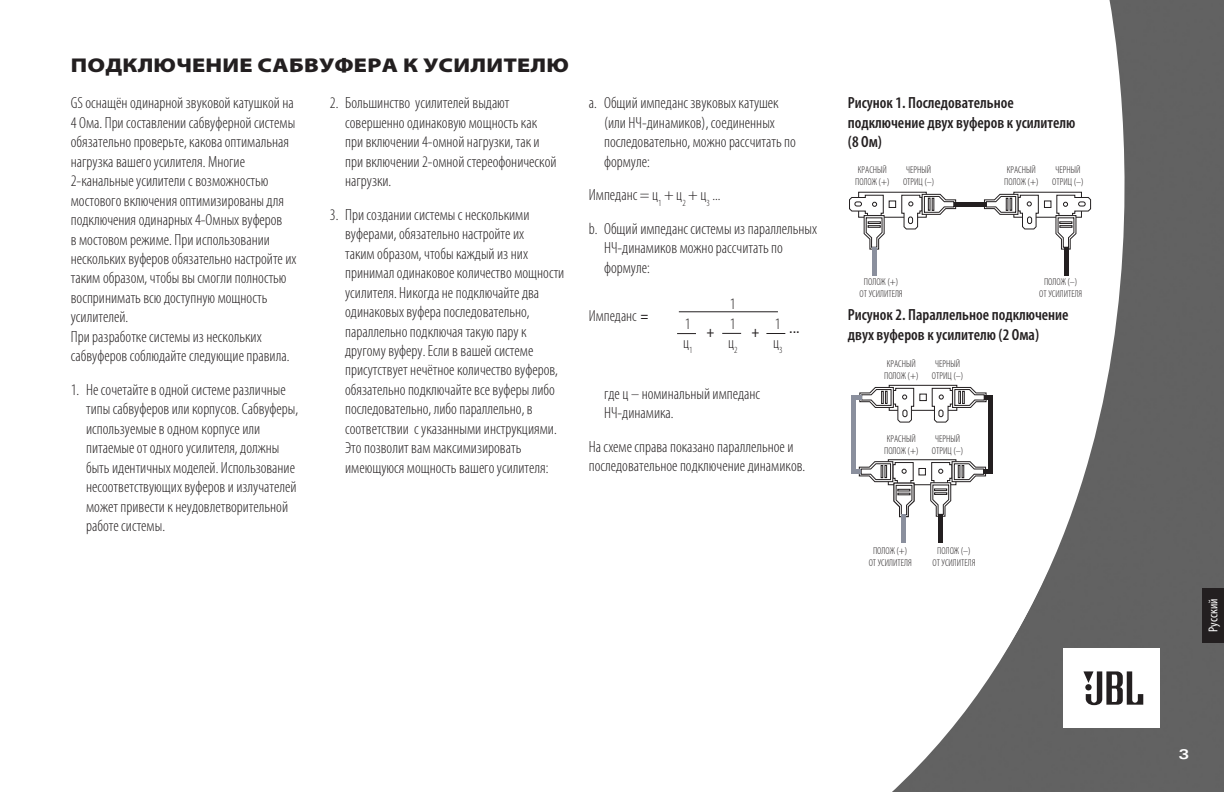
<style>
.page{position:relative;width:1224px;height:792px;background:#fff}
.page>*{position:absolute;margin:0;border:0;box-sizing:border-box;transform-origin:0 0}
.t1{font:900 semi-expanded 20px "Myriad Pro";letter-spacing:.01em;color:#231f20;scale:1.1 1}
.t2{font:300 condensed 16.2px/19.4px "Myriad Pro";color:#231f20}
.t3{font:600 condensed 16.2px/19.4px "Myriad Pro";color:#231f20}
.t4{font:300 condensed 16px "Myriad Pro";color:#231f20}
.t5{font:condensed 16px "Univers";color:#231f20}
.t6{font:700 expanded 14px "Univers";color:#fff}
.t7{font:condensed 13px "Myriad Pro";letter-spacing:.01em;color:#fff}
.t8{font:300 condensed 10px/12px "Myriad Pro";color:#231f20;text-align:center}
.s1{font-family:"Univers";font-weight:400}
</style>
<div class="page">
<img style="left:859px;top:0;width:365px;height:792px">
<div style="left:1064px;top:648px;width:96px;height:80px;background:#fff"></div>
<svg style="left:1083px;top:671px;width:60px;height:34px"></svg>
<div style="left:1202px;top:588px;width:22px;height:54px;background:#231f20"></div>
<hr style="left:679px;top:311px;width:99px;height:1px;background:#231f20">
<svg style="left:677px;top:333px;width:19px;height:1px"></svg>
<svg style="left:722px;top:333px;width:19px;height:1px"></svg>
<svg style="left:766px;top:333px;width:19px;height:1px"></svg>
<div style="left:1014px;top:192px;width:67px;height:25px;background:#fff"></div>
<div style="left:1044px;top:200px;width:7px;height:8px;border:1px solid #231f20"></div>
<svg style="left:1055px;top:194px;width:36px;height:56px"></svg>
<div style="left:1078px;top:201px;width:8px;height:6px;border:1px solid #231f20;border-radius:2px"></div>
<svg style="left:983px;top:193px;width:56px;height:37px"></svg>
<div style="left:1027px;top:216px;width:5px;height:8px;border:1px solid #231f20;border-radius:2px"></div>
<div style="left:859px;top:192px;width:67px;height:25px;background:#fff"></div>
<div style="left:889px;top:200px;width:7px;height:8px;border:1px solid #231f20"></div>
<svg style="left:849px;top:194px;width:36px;height:56px"></svg>
<div style="left:854px;top:201px;width:8px;height:6px;border:1px solid #231f20;border-radius:2px"></div>
<svg style="left:901px;top:193px;width:56px;height:37px"></svg>
<div style="left:908px;top:216px;width:5px;height:8px;border:1px solid #231f20;border-radius:2px"></div>
<hr style="left:1064px;top:247px;width:4px;height:28px;background:#231f20">
<hr style="left:872px;top:247px;width:4px;height:28px;background:#8a8f9d">
<hr style="left:954px;top:202px;width:32px;height:4px;background:#231f20">
<div style="left:889px;top:385px;width:68px;height:25px;background:#fff"></div>
<div style="left:889px;top:385px;width:68px;height:26px;border:1px solid #231f20"></div>
<div style="left:919px;top:394px;width:8px;height:7px;border:1px solid #231f20"></div>
<div style="left:888px;top:460px;width:68px;height:25px;background:#fff"></div>
<div style="left:888px;top:459px;width:68px;height:26px;border:1px solid #231f20"></div>
<svg style="left:931px;top:386px;width:56px;height:37px"></svg>
<svg style="left:859px;top:386px;width:56px;height:37px"></svg>
<svg style="left:858px;top:461px;width:57px;height:57px"></svg>
<svg style="left:930px;top:461px;width:56px;height:56px"></svg>
<div style="left:918px;top:468px;width:8px;height:7px;border:1px solid #231f20"></div>
<div style="left:938px;top:515px;width:5px;height:28px;background:#231f20"></div>
<hr style="left:902px;top:515px;width:4px;height:28px;background:#8a8f9d">
<div style="left:988px;top:395px;width:5px;height:74px;background:#231f20"></div>
<div style="left:984px;top:469px;width:9px;height:5px;background:#231f20"></div>
<div style="left:984px;top:395px;width:9px;height:5px;background:#231f20"></div>
<div style="left:852px;top:395px;width:9px;height:5px;background:#8a8f9d"></div>
<div style="left:852px;top:469px;width:9px;height:5px;background:#8a8f9d"></div>
<hr style="left:852px;top:395px;width:4px;height:74px;background:#8a8f9d">
<p class="t1" style="left:71px;top:57px;width:454px">ПОДКЛЮЧЕНИЕ САБВУФЕРА К УСИЛИТЕЛЮ</p>
<p class="t2" style="left:71px;top:95px;width:227px">GS оснащён одинарной звуковой катушкой на 4 Ома. При составлении сабвуферной системы обязательно проверьте, какова оптимальная нагрузка вашего усилителя. Многие 2-канальные усилители с возможностью мостового включения оптимизированы для подключения одинарных 4-Омных вуферов<br>в мостовом режиме. При использовании нескольких вуферов обязательно настройте их таким образом, чтобы вы смогли полностью воспринимать всю доступную мощность усилителей.<br>При разработке системы из нескольких сабвуферов соблюдайте следующие правила.</p>
<p class="t2" style="left:86px;top:381px;width:214px;text-indent:-15px">1. Не сочетайте в одной системе различные типы сабвуферов или корпусов. Сабвуферы, используемые в одном корпусе или питаемые от одного усилителя, должны быть идентичных моделей. Использование несоответствующих вуферов и излучателей может привести к неудовлетворительной работе системы.</p>
<p class="t2" style="left:345px;top:95px;width:213px;text-indent:-15px">2. Большинство усилителей выдают совершенно одинаковую мощность как при включении 4-омной нагрузки, так и при включении 2-омной стереофонической нагрузки.</p>
<p class="t2" style="left:345px;top:206px;width:221px;text-indent:-15px">3. При создании системы с несколькими вуферами, обязательно настройте их<br>таким образом, чтобы каждый из них принимал одинаковое количество мощности усилителя. Никогда не подключайте два одинаковых вуфера последовательно, параллельно подключая такую пару к другому вуферу. Если в вашей системе присутствует нечётное количество вуферов, обязательно подключайте все вуферы либо последовательно, либо параллельно, в соответствии с указанными инструкциями.<br>Это позволит вам максимизировать имеющуюся мощность вашего усилителя:</p>
<p class="t2" style="left:604px;top:95px;width:193px;text-indent:-15px">a. Общий импеданс звуковых катушек (или НЧ-динамиков), соединенных последовательно, можно рассчитать по формуле:</p>
<p class="t2" style="left:589px;top:180px;width:230px;line-height:33.6px">Импеданс = ц<sub>1</sub> + ц<sub>2</sub> + ц<sub>3</sub> ...<br>b. Общий импеданс системы из параллельных</p>
<p class="t2" style="left:604px;top:240px;width:180px">НЧ-динамиков можно рассчитать по формуле:</p>
<p class="t4" style="left:589px;top:310px;width:61px">Импеданс <span class="s1">=</span></p>
<p class="t4" style="left:730px;top:298px;width:7px">1</p>
<p class="t4" style="left:685px;top:318px;width:7px">1</p>
<p class="t4" style="left:730px;top:318px;width:7px">1</p>
<p class="t5" style="left:751px;top:325px;width:9px">+</p>
<p class="t5" style="left:775px;top:321px;width:26px"><sup>1</sup> ...</p>
<p class="t5" style="left:706px;top:325px;width:9px">+</p>
<p class="t2" style="left:683px;top:335px;width:11px">ц<sub>1</sub></p>
<p class="t2" style="left:728px;top:335px;width:11px">ц<sub>2</sub></p>
<p class="t2" style="left:773px;top:335px;width:11px">ц<sub>3</sub></p>
<p class="t2" style="left:604px;top:385px;width:158px">где ц – номинальный импеданс<br>НЧ-динамика.</p>
<p class="t2" style="left:589px;top:438px;width:218px">На схеме справа показано параллельное и последовательное подключение динамиков.</p>
<p class="t3" style="left:848px;top:95px;width:229px">Рисунок 1. Последовательное подключение двух вуферов к усилителю (8 Ом)</p>
<p class="t8" style="left:855px;top:165px;width:36px;text-align:left">КРАСНЫЙ<br>ПОЛОЖ (+)</p>
<p class="t8" style="left:903px;top:165px;width:33px">ЧЕРНЫЙ<br>ОТРИЦ (–)</p>
<p class="t8" style="left:1004px;top:165px;width:36px;text-align:left">КРАСНЫЙ<br>ПОЛОЖ (+)</p>
<p class="t8" style="left:1052px;top:165px;width:33px">ЧЕРНЫЙ<br>ОТРИЦ (–)</p>
<p class="t8" style="left:860px;top:277px;width:45px">ПОЛОЖ (+)<br>ОТ УСИЛИТЕЛЯ</p>
<p class="t8" style="left:1039px;top:277px;width:45px">ПОЛОЖ (–)<br>ОТ УСИЛИТЕЛЯ</p>
<p class="t3" style="left:848px;top:307px;width:222px">Рисунок 2. Параллельное подключение двух вуферов к усилителю (2 Ома)</p>
<p class="t8" style="left:884px;top:358px;width:36px;text-align:left">КРАСНЫЙ<br>ПОЛОЖ (+)</p>
<p class="t8" style="left:932px;top:358px;width:33px">ЧЕРНЫЙ<br>ОТРИЦ (–)</p>
<p class="t8" style="left:884px;top:434px;width:36px;text-align:left">КРАСНЫЙ<br>ПОЛОЖ (+)</p>
<p class="t8" style="left:932px;top:434px;width:33px">ЧЕРНЫЙ<br>ОТРИЦ (–)</p>
<p class="t8" style="left:869px;top:546px;width:45px">ПОЛОЖ (+)<br>ОТ УСИЛИТЕЛЯ</p>
<p class="t8" style="left:932px;top:546px;width:45px">ПОЛОЖ (–)<br>ОТ УСИЛИТЕЛЯ</p>
<p class="t7" style="left:1208px;top:632px;width:35px;rotate:-90deg">Русский</p>
<p class="t6" style="left:1179px;top:749px;width:12px">3</p>
</div>
